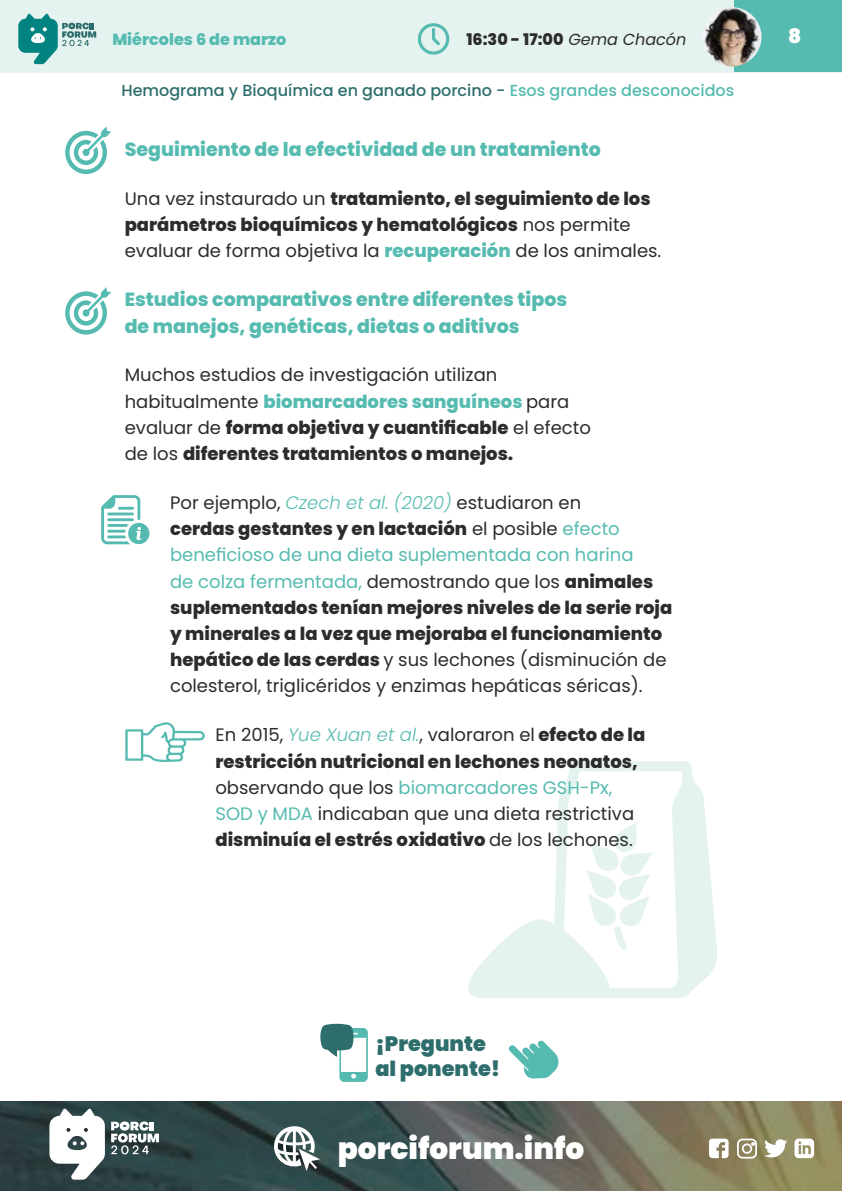
<style>
.page{position:relative;width:842px;height:1191px;background:#fff}
.page>*{position:absolute;margin:0;border:0;box-sizing:border-box;transform-origin:0 0}
.t1{font:900 29.6px "Poppins";color:#fff}
.t2{font:900 20.8px/25px "Poppins";color:#2d6e6d}
.t3{font:900 20px "Poppins";color:#fff}
._01_Texto{font:800 19px/26.2px "Poppins";color:#55bbb0}
._01_Texto-2{font:18px/26.2px "Poppins";color:#2c2c2b}
._01_Texto-3{font:800 18px/26.2px "Poppins";color:#2c2c2b}
.t4{font:500 16px "Poppins";color:#2d6e6d}
.t5{font:800 16px "Poppins";color:#2c2c2b}
.t6{font:800 16px "Poppins";color:#55bbb0}
.s1{font-weight:400;font-style:italic}
.s2{color:#55bbb0}
.s3{font-weight:800}
.s4{font-weight:800;color:#55bbb0}
.s5{font-weight:400}
.s6{font-weight:300;font-style:italic;color:#55bbb0}
.s7{font-weight:400;color:#55bbb0}
</style>
<div class="page">
<svg style="left:468px;top:761px;width:249px;height:237px"></svg>
<svg style="left:65px;top:126px;width:46px;height:48px"></svg>
<svg style="left:65px;top:287px;width:46px;height:47px"></svg>
<svg style="left:101px;top:495px;width:48px;height:49px"></svg>
<svg style="left:125px;top:722px;width:80px;height:40px"></svg>
<img style="left:0;top:1101px;width:842px;height:90px">
<div style="left:0;top:0;width:842px;height:72px;background:#e4f2f0"></div>
<div style="left:734px;top:0;width:108px;height:72px;background:#55bbb0"></div>
<svg style="left:418px;top:23px;width:31px;height:32px"></svg>
<img style="left:702px;top:7px;width:59px;height:59px;border-radius:30px">
<svg style="left:18px;top:13px;width:78px;height:51px"></svg>
<svg style="left:49px;top:1108px;width:56px;height:71px"></svg>
<svg style="left:111px;top:1121px;width:48px;height:33px"></svg>
<svg style="left:709px;top:1138px;width:19px;height:20px"></svg>
<svg style="left:737px;top:1138px;width:20px;height:20px"></svg>
<svg style="left:764px;top:1139px;width:23px;height:18px"></svg>
<svg style="left:794px;top:1138px;width:20px;height:20px"></svg>
<svg style="left:274px;top:1126px;width:46px;height:45px"></svg>
<svg style="left:320px;top:1023px;width:48px;height:59px"></svg>
<svg style="left:508px;top:1040px;width:51px;height:38px"></svg>
<p class="t6" style="left:112px;top:30px;width:176px">Miércoles 6 de marzo</p>
<p class="t5" style="left:466px;top:30px;width:222px">16:30 - 17:00 <span class="s1">Gema Chacón</span></p>
<p class="t3" style="left:788px;top:24px;width:15px">8</p>
<p class="t4" style="left:121px;top:81px;width:614px">Hemograma y Bioquímica en ganado porcino - <span class="s2">Esos grandes desconocidos</span></p>
<p class="_01_Texto" style="left:125px;top:136px;width:478px">Seguimiento de la efectividad de un tratamiento</p>
<p class="_01_Texto-2" style="left:125px;top:186px;width:538px">Una vez instaurado un <span class="s3">tratamiento, el seguimiento de los parámetros bioquímicos y hematológicos</span> nos permite evaluar de forma objetiva la <span class="s4">recuperación</span> de los animales.</p>
<p class="_01_Texto" style="left:125px;top:287px;width:444px">Estudios comparativos entre diferentes tipos de manejos, genéticas, dietas o aditivos</p>
<p class="_01_Texto-2" style="left:125px;top:362px;width:468px">Muchos estudios de investigación utilizan habitualmente <span class="s4">biomarcadores sanguíneos</span> para evaluar de <span class="s3">forma objetiva y cuantificable</span> el efecto de los <span class="s3">diferentes tratamientos o manejos.</span></p>
<p class="_01_Texto-3" style="left:170px;top:489px;width:504px"><span class="s5">Por ejemplo,</span> <span class="s6">Czech et al. (2020)</span> <span class="s5">estudiaron en<br></span>cerdas gestantes y en lactación <span class="s5">el posible</span> <span class="s7">efecto beneficioso de una dieta suplementada con harina<br>de colza fermentada,</span> <span class="s5">demostrando que los</span> animales suplementados tenían mejores niveles de la serie roja y minerales a la vez que mejoraba el funcionamiento hepático de las cerdas <span class="s5">y sus lechones (disminución de colesterol, triglicéridos y enzimas hepáticas séricas).</span></p>
<p class="_01_Texto-2" style="left:215px;top:722px;width:431px">En 2015, <span class="s6">Yue Xuan et al.</span>, valoraron el <span class="s3">efecto de la restricción nutricional en lechones neonatos, </span>observando que los <span class="s2">biomarcadores GSH-Px, SOD y MDA</span> indicaban que una dieta restrictiva <span class="s3">disminuía el estrés oxidativo</span> de los lechones.</p>
<p class="t2" style="left:375px;top:1031px;width:126px">¡Pregunte al ponente!</p>
<h1 class="t1" style="left:338px;top:1131px;width:248px">porciforum.info</h1>
</div>
